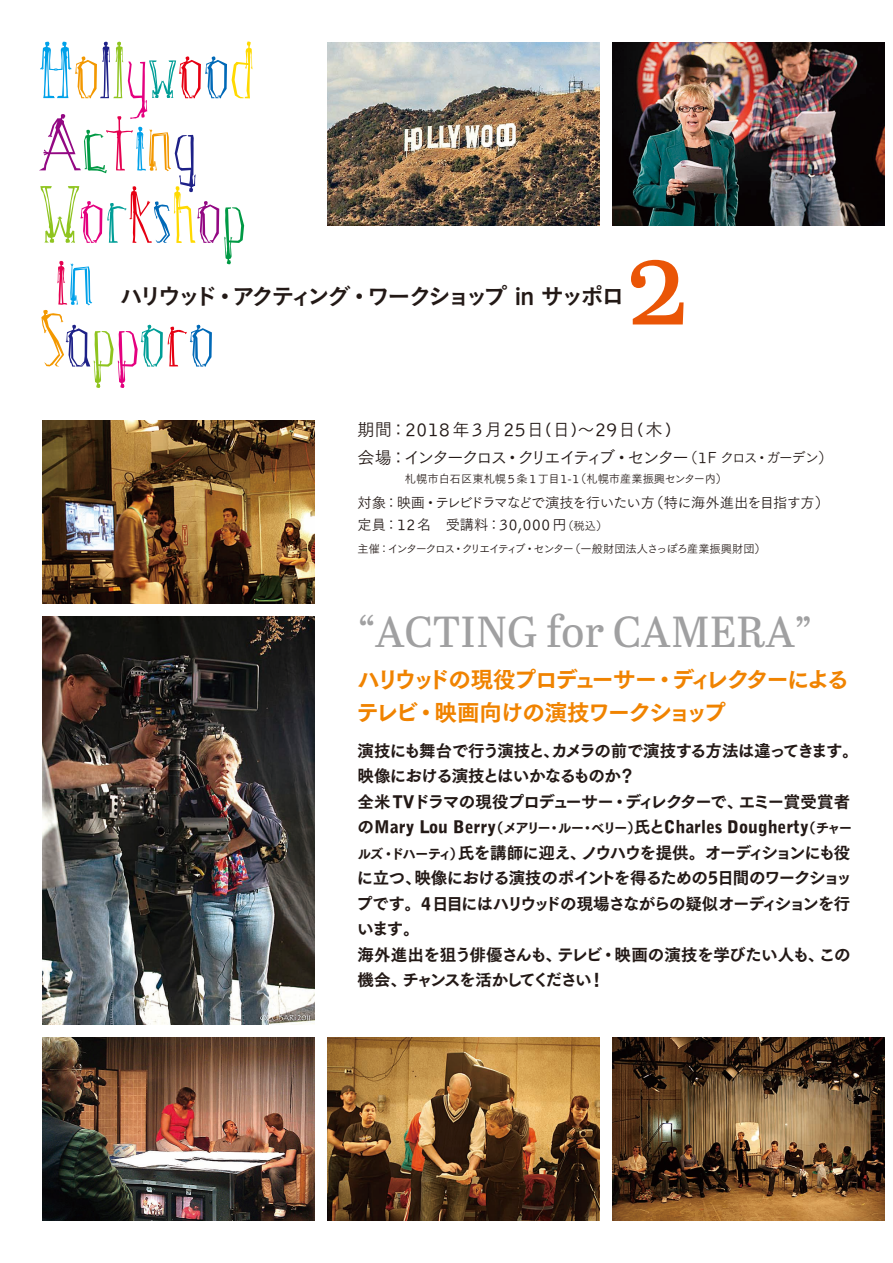
<style>
.page{position:relative;width:893px;height:1263px;background:#fff}
.page>*{position:absolute;margin:0;border:0;box-sizing:border-box;transform-origin:0 0}
.t1{font:117.9px "Abril Text";color:#ea5506}
.t2{font:80.25px/72.3px "Bad Cabbage ICG Primal";letter-spacing:-.015em;color:#00a1e9}
.t3{font:80.25px/61.8px "Bad Cabbage ICG Primal";letter-spacing:-.01em;color:#e50050}
.t4{font:43.35px "Abril Text";color:#a0a0a1}
.t5{font:23.1px "Koburina Go Std N W6 90 pv RKSJ H";letter-spacing:-.165em;color:#231916}
.t6{font:22.5px/33px "Tsuku Go Pro E 90 pv RKSJ H";letter-spacing:-.1em;color:#f08300}
.t7{font:17.25px "Tsuku Go Pro R 90 pv RKSJ H";letter-spacing:-.155em;color:#231916}
.t8{font:17.25px "Bell Gtc JAGDA R";color:#231916}
.t9{font:16.5px/25.5px "Tsuku Go Pro E 90 pv RKSJ H";letter-spacing:-.07em;color:#231916}
.t10{font:900 16.5px "Bell Gtc JAGDA";color:#231916}
.t11{font:14.25px/22.5px "Tsuku Go Pro R 90 pv RKSJ H";letter-spacing:-.04em;color:#231916}
.t12{font:11.25px "Tsuku Go Pro R 90 pv RKSJ H";letter-spacing:-.12em;color:#231916}
.t13{font:11.25px "Tsuku Go Pro R 90 pv RKSJ H";color:#231916}
.s1{color:#f39800}
.s2{color:#1e2188}
.s3{color:#8fc41f}
.s4{color:#e4007f}
.s5{color:#009e97}
.s6{color:#e60013}
.s7{color:#0069b7}
.s8{color:#ffd900}
.s9{color:#930883}
.s10{color:#094}
.s11{color:#e50050}
.s12{color:#00a1e9}
.s13{font-family:"Tsuku Go Pro R 90 pv RKSJ H"}
.s14{font-size:14.25px}
.s15{font-family:"Bell Gtc JAGDA R";font-size:14.25px}
.s16{font-family:"Bell Gtc JAGDA R"}
.s17{font-size:11.25px}
.s18{font-family:"Bell Gtc JAGDA";font-weight:900}
.s19{font-family:"Tsuku Go Pro E 90 pv RKSJ H";font-weight:400}
.s20{font-family:"Tsuku Go Pro E 90 pv RKSJ H";font-weight:400;font-size:13.5px}
.s21{font-size:13.5px}
</style>
<div class="page">
<img style="left:327px;top:43px;width:272px;height:182px">
<img style="left:612px;top:43px;width:272px;height:182px">
<img style="left:43px;top:420px;width:272px;height:183px">
<img style="left:43px;top:1037px;width:272px;height:183px">
<img style="left:612px;top:1037px;width:273px;height:183px">
<img style="left:327px;top:1037px;width:273px;height:183px">
<img style="left:43px;top:616px;width:272px;height:409px">
<h2 class="t2" style="left:38px;top:39px;width:219px">H<span class="s1">o</span><span class="s2">l</span><span class="s3">l</span><span class="s4">y</span><span class="s5">w</span><span class="s6">o</span><span class="s7">o</span><span class="s8">d<br></span><span class="s9">A</span><span class="s10">c</span><span class="s11">t</span>i<span class="s1">n</span><span class="s2">g<br></span><span class="s3">W</span><span class="s4">o</span><span class="s5">r</span><span class="s6">k</span><span class="s7">s</span><span class="s8">h</span><span class="s9">o</span><span class="s10">p</span></h2>
<h2 class="t3" style="left:38px;top:251px;width:178px">i<span class="s12">n<br></span><span class="s1">S</span><span class="s2">a</span><span class="s3">p</span><span class="s4">p</span><span class="s5">o</span><span class="s6">r</span><span class="s7">o</span></h2>
<h3 class="t5" style="left:120px;top:278px;width:506px">ハリウッド・アクティング・ワークショップ in サッポロ</h3>
<h1 class="t1" style="left:626px;top:197px;width:65px">2</h1>
<p class="t8" style="left:358px;top:417px;width:316px"><span class="s13">期間：</span>2018<span class="s13">年</span>3<span class="s13">月</span>25<span class="s13">日</span>(<span class="s13">日</span>)<span class="s13">～</span>29<span class="s13">日</span>(<span class="s13">木</span>)</p>
<p class="t7" style="left:358px;top:444px;width:476px">会場：インタークロス・クリエイティブ・センター<span class="s14">（</span><span class="s15">1 F</span> <span class="s14">クロス・ガーデン）</span></p>
<p class="t13" style="left:358px;top:469px;width:371px"><span class="s14">　　　</span>札幌市白石区東札幌<span class="s16">5</span>条<span class="s16">1</span>丁目<span class="s16">1-1</span>（札幌市産業振興センター内）</p>
<p class="t11" style="left:358px;top:490px;width:473px">対象：映画・テレビドラマなどで演技を行いたい方（特に海外進出を目指す方）定員：<span class="s16">12</span>名　受講料：<span class="s16">30,000</span>円<span class="s17">（税込）</span></p>
<p class="t12" style="left:358px;top:539px;width:410px">主催：インタークロス・クリエイティブ・センター（一般財団法人さっぽろ産業振興財団）</p>
<h3 class="t4" style="left:358px;top:600px;width:456px">“ACTING for CAMERA”</h3>
<h3 class="t6" style="left:357px;top:660px;width:494px">ハリウッドの現役プロデューサー・ディレクターによるテレビ・映画向けの演技ワークショップ</h3>
<p class="t9" style="left:358px;top:736px;width:503px">演技にも舞台で行う演技と、カメラの前で演技する方法は違ってきます。映像における演技とはいかなるものか？<br>全米 <span class="s18">TV</span>ドラマの現役プロデューサー・ディレクターで、エミー賞受賞者</p>
<p class="t10" style="left:357px;top:816px;width:496px"><span class="s19">の</span>Mary Lou Berry<span class="s20">（メアリー・ルー・ベリー）</span><span class="s19">氏と</span>Charles Dougherty<span class="s20">（チャー</span></p>
<p class="t9" style="left:356px;top:838px;width:498px"><span class="s21">ルズ・ドハーティ）</span>氏を講師に迎え、ノウハウを提供。オーディションにも役に立つ、映像における演技のポイントを得るための<span class="s18">5</span>日間のワークショップです。<span class="s18">4</span>日目にはハリウッドの現場さながらの疑似オーディションを行います。<br>海外進出を狙う俳優さんも、テレビ・映画の演技を学びたい人も、この機会、チャンスを活かしてください！</p>
</div>
